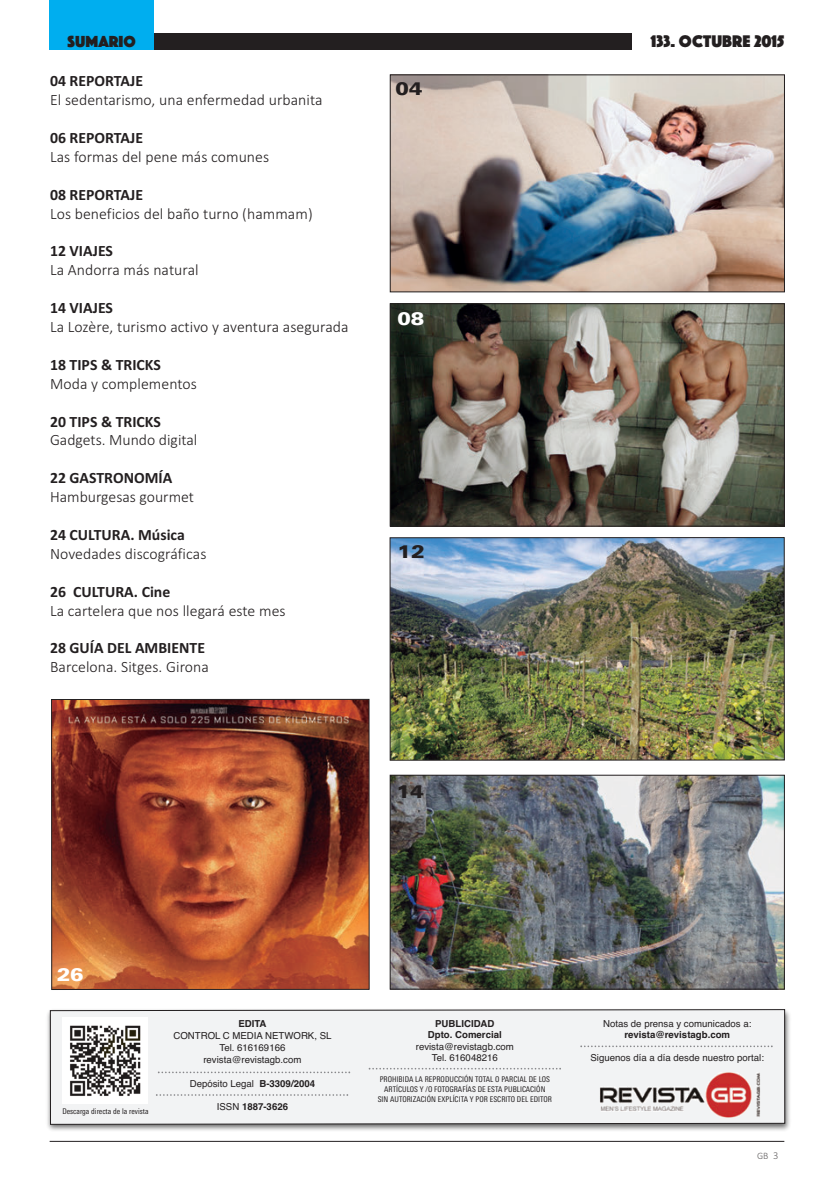
<style>
.page{position:relative;width:834px;height:1191px;background:#fff}
.page>*{position:absolute;margin:0;border:0;box-sizing:border-box;transform-origin:0 0}
.t1{font:17.5px "Phosphate Solid";letter-spacing:.005em;color:#231f20}
.t2{font:900 17.5px "Linotype Univers Extd";color:#231f20}
.t3{font:900 17.5px "Linotype Univers Extd";color:#fff}
.t4{font:16.62px "Phosphate Solid";letter-spacing:.005em;color:#231f20}
.t5{font:300 15.75px "Calibri";letter-spacing:.005em;color:#231f20}
.t6{font:700 15.75px "Calibri";color:#231f20}
.t7{font:300 9.8px "Calibri";color:rgb(35 31 32/.7)}
.t8{font:9.62px/12.2px "Helvetica";color:#231f20;text-align:center}
.t9{font:700 9.62px/11.5px "Helvetica";color:#231f20;text-align:center}
.t10{font:condensed 7.88px/9.5px "Linotype Univers";letter-spacing:.005em;color:#231f20;text-align:center}
.s1{font-weight:700}
.s2{font-weight:400}
.s3{font-size:10.5px}
</style>
<div class="page">
<hr style="left:50px;top:1141px;width:734px;height:1px;background:#231f20">
<img style="left:391px;top:776px;width:391px;height:211px">
<div style="left:389px;top:774px;width:395px;height:215px;border:1px solid #231f20"></div>
<img style="left:47px;top:1009px;width:743px;height:122px">
<div style="left:50px;top:1009px;width:735px;height:115px;background:#f2f3f4"></div>
<svg style="left:156px;top:1094px;width:192px;height:1px"></svg>
<svg style="left:580px;top:1045px;width:192px;height:2px"></svg>
<svg style="left:158px;top:1071px;width:192px;height:2px"></svg>
<svg style="left:368px;top:1067px;width:193px;height:2px"></svg>
<img style="left:62px;top:1017px;width:86px;height:86px">
<img style="left:392px;top:76px;width:390px;height:214px">
<div style="left:390px;top:74px;width:394px;height:218px;border:1px solid #231f20"></div>
<img style="left:391px;top:539px;width:391px;height:219px">
<div style="left:389px;top:537px;width:395px;height:223px;border:1px solid #231f20"></div>
<img style="left:391px;top:305px;width:391px;height:219px">
<div style="left:389px;top:303px;width:395px;height:223px;border:1px solid #231f20"></div>
<img style="left:599px;top:1072px;width:161px;height:45px">
<img style="left:53px;top:701px;width:314px;height:287px">
<div style="left:51px;top:699px;width:318px;height:291px;border:1px solid #231f20"></div>
<div style="left:50px;top:0;width:104px;height:50px;background:#00aeef"></div>
<div style="left:154px;top:33px;width:477px;height:17px;background:#231f20"></div>
<p class="t4" style="left:68px;top:29px;width:70px">SUMARIO</p>
<p class="t1" style="left:650px;top:29px;width:135px">133. OCTUBRE 2015</p>
<p class="t6" style="left:50px;top:72px;width:95px">04 REPORTAJE</p>
<p class="t5" style="left:50px;top:90px;width:274px">El sedentarismo, una enfermedad urbanita</p>
<p class="t6" style="left:50px;top:128px;width:95px">06 REPORTAJE</p>
<p class="t5" style="left:50px;top:147px;width:220px">Las formas del pene más comunes</p>
<p class="t6" style="left:50px;top:185px;width:95px">08 REPORTAJE</p>
<p class="t5" style="left:50px;top:204px;width:264px">Los beneficios del baño turno (hammam)</p>
<p class="t6" style="left:50px;top:242px;width:64px">12 VIAJES</p>
<p class="t5" style="left:50px;top:261px;width:150px">La Andorra más natural</p>
<p class="t6" style="left:50px;top:298px;width:64px">14 VIAJES</p>
<p class="t5" style="left:50px;top:317px;width:300px">La Lozère, turismo activo y aventura asegurada</p>
<p class="t6" style="left:50px;top:355px;width:112px">18 TIPS &amp; TRICKS</p>
<p class="t5" style="left:50px;top:374px;width:148px">Moda y complementos</p>
<p class="t6" style="left:50px;top:412px;width:112px">20 TIPS &amp; TRICKS</p>
<p class="t5" style="left:50px;top:431px;width:149px">Gadgets. Mundo digital</p>
<p class="t6" style="left:50px;top:468px;width:124px">22 GASTRONOMÍA</p>
<p class="t5" style="left:50px;top:487px;width:145px">Hamburgesas gourmet</p>
<p class="t6" style="left:50px;top:525px;width:136px">24 CULTURA. Música</p>
<p class="t5" style="left:50px;top:544px;width:158px">Novedades discográficas</p>
<p class="t6" style="left:50px;top:582px;width:122px">26 CULTURA. Cine</p>
<p class="t5" style="left:50px;top:601px;width:237px">La cartelera que nos llegará este mes</p>
<p class="t6" style="left:50px;top:639px;width:156px">28 GUÍA DEL AMBIENTE</p>
<p class="t5" style="left:50px;top:657px;width:160px">Barcelona. Sitges. Girona</p>
<p class="t2" style="left:395px;top:82px;width:28px">04</p>
<p class="t3" style="left:397px;top:312px;width:28px">08</p>
<p class="t2" style="left:397px;top:546px;width:28px">12</p>
<p class="t2" style="left:396px;top:785px;width:28px">14</p>
<p class="t3" style="left:57px;top:968px;width:28px">26</p>
<p class="t10" style="left:62px;top:1107px;width:88px">Descarga directa de la revista</p>
<p class="t9" style="left:238px;top:1017px;width:30px">EDITA</p>
<p class="t8" style="left:173px;top:1029px;width:159px">CONTROL C MEDIA NETWORK, SL<br>Tel. 616169166 revista@revistagb.com</p>
<p class="t8" style="left:190px;top:1077px;width:127px">Depósito Legal <span class="s1">B-3309/2004</span></p>
<p class="t9" style="left:217px;top:1100px;width:73px"><span class="s2">ISSN</span> 1887-3626</p>
<p class="t9" style="left:428px;top:1017px;width:75px">PUBLICIDAD<br>Dpto. Comercial</p>
<p class="t8" style="left:416px;top:1040px;width:100px;line-height:11.5px">revista@revistagb.com<br>Tel. 616048216</p>
<p class="t10" style="left:379px;top:1075px;width:172px">PROHIBIDA LA REPRODUCCIÓN TOTAL O PARCIAL DE LOS<br>ARTÍCULOS Y /O FOTOGRAFÍAS DE ESTA PUBLICACIÓN</p>
<p class="t10" style="left:378px;top:1095px;width:176px">SIN AUTORIZACIÓN EXPLÍCITA Y POR ESCRITO DEL EDITOR</p>
<p class="t8" style="left:603px;top:1017px;width:150px">Notas de prensa y comunicados a:</p>
<p class="t9" style="left:624px;top:1029px;width:107px">revista@revistagb.com</p>
<p class="t8" style="left:590px;top:1052px;width:175px">Siguenos día a día desde nuestro portal:</p>
<p class="t7" style="left:756px;top:1149px;width:23px">GB <span class="s3">3</span></p>
</div>
